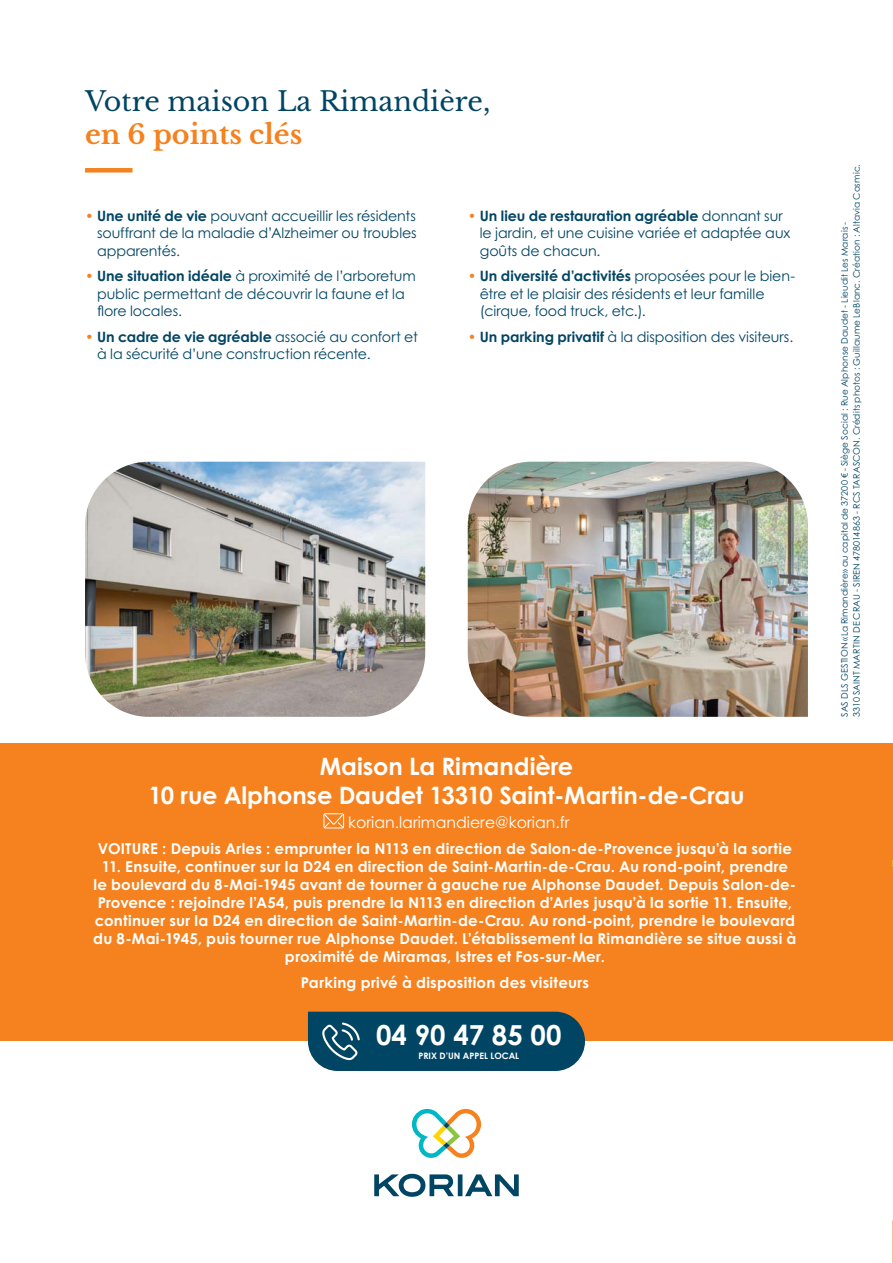
<style>
.page{position:relative;width:893px;height:1263px;background:#fff}
.page>*{position:absolute;margin:0;border:0;box-sizing:border-box;transform-origin:0 0}
.t1{font:700 27.6px "Century Gothic Std";color:#fff}
.t2{font:27px "Libre Baskerville";color:#004563}
.t3{font:700 27px "Libre Baskerville";color:#f5821f}
.t4{font:700 24px/28.8px "Century Gothic Std";letter-spacing:-.005em;color:#fff;text-align:center}
.t5{font:15.75px "Century Gothic Std";color:#fff}
.t6{font:700 15px/18px "Century Gothic Std";letter-spacing:.015em;color:#fff;text-align:center}
.t7{font:14.25px/17.2px "Century Gothic Std";letter-spacing:-.005em;color:#004563}
.t8{font:9px/12px "Century Gothic Std";letter-spacing:.01em;color:#004563}
.t9{font:700 8.85px "Century Gothic Std";color:#fff}
.s1{color:#f5821f}
.s2{font-weight:700}
</style>
<div class="page">
<img style="left:468px;top:462px;width:340px;height:255px">
<img style="left:85px;top:462px;width:340px;height:255px">
<div style="left:85px;top:168px;width:47px;height:5px;background:#f5821f"></div>
<div style="left:0;top:743px;width:893px;height:297px;background:#f5821f"></div>
<div style="left:308px;top:1012px;width:277px;height:59px;background:#004563"></div>
<svg style="left:412px;top:1109px;width:69px;height:49px"></svg>
<svg style="left:374px;top:1174px;width:145px;height:23px"></svg>
<div style="left:324px;top:813px;width:20px;height:15px;border:1px solid #fff"></div>
<svg style="left:323px;top:814px;width:21px;height:15px"></svg>
<h2 class="t2" style="left:85px;top:89px;width:407px">Votre maison La Rimandière,</h2>
<h2 class="t3" style="left:85px;top:122px;width:219px">en 6 points clés</h2>
<p class="t7" style="left:97px;top:209px;width:321px;text-align:justify;text-indent:-12px"><span class="s1">•</span> <span class="s2">Une unité de vie</span> pouvant accueillir les résidents souffrant de la maladie d’Alzheimer ou troubles apparentés.</p>
<p class="t7" style="left:97px;top:269px;width:320px;text-indent:-12px"><span class="s1">•</span> <span class="s2">Une situation idéale</span> à proximité de l’arboretum public permettant de découvrir la faune et la flore locales.</p>
<p class="t7" style="left:97px;top:330px;width:322px;text-indent:-12px"><span class="s1">•</span> <span class="s2">Un cadre de vie agréable</span> associé au confort et à la sécurité d’une construction récente.</p>
<p class="t7" style="left:480px;top:209px;width:312px;text-indent:-12px"><span class="s1">•</span> <span class="s2">Un lieu de restauration agréable</span> donnant sur le jardin, et une cuisine variée et adaptée aux goûts de chacun.</p>
<p class="t7" style="left:480px;top:269px;width:317px;text-indent:-12px"><span class="s1">•</span> <span class="s2">Un diversité d’activités</span> proposées pour le bien&shy;être et le plaisir des résidents et leur famille (cirque, food truck, etc.).</p>
<p class="t7" style="left:468px;top:330px;width:327px"><span class="s1">•</span> <span class="s2">Un parking privatif</span> à la disposition des visiteurs.</p>
<h3 class="t4" style="left:148px;top:755px;width:597px">Maison La Rimandière<br>10 rue Alphonse Daudet 13310 Saint-Martin-de-Crau</h3>
<p class="t5" style="left:348px;top:817px;width:223px">korian.larimandiere@korian.fr</p>
<p class="t6" style="left:98px;top:841px;width:695px">VOITURE : Depuis Arles : emprunter la N113 en direction de Salon-de-Provence jusqu’à la sortie</p>
<p class="t6" style="left:93px;top:859px;width:705px">11. Ensuite, continuer sur la D24 en direction de Saint-Martin-de-Crau. Au rond-point, prendre le boulevard du 8-Mai-1945 avant de tourner à gauche rue Alphonse Daudet. Depuis Salon-de-Provence : rejoindre l’A54, puis prendre la N113 en direction d’Arles jusqu’à la sortie 11. Ensuite, continuer sur la D24 en direction de Saint-Martin-de-Crau. Au rond-point, prendre le boulevard du 8-Mai-1945, puis tourner rue Alphonse Daudet. L’établissement la Rimandière se situe aussi à proximité de Miramas, Istres et Fos-sur-Mer.</p>
<p class="t6" style="left:301px;top:975px;width:290px">Parking privé à disposition des visiteurs</p>
<h1 class="t1" style="left:376px;top:1025px;width:187px">04 90 47 85 00</h1>
<p class="t9" style="left:418px;top:1053px;width:102px">PRIX D’UN APPEL LOCAL</p>
<p class="t8" style="left:839px;top:717px;width:554px;rotate:-90deg">SAS DLS GESTION «La Rimandière» au capital de 37200 € - Siège Social : Rue Alphonse Daudet - Lieudit Les Marais -<br>3310 SAINT MARTIN DE CRAU - SIREN 478014863 - RCS TARASCON. Crédits photos : Guillaume LeBlanc. Création : Altavia Cosmic.</p>
</div>
